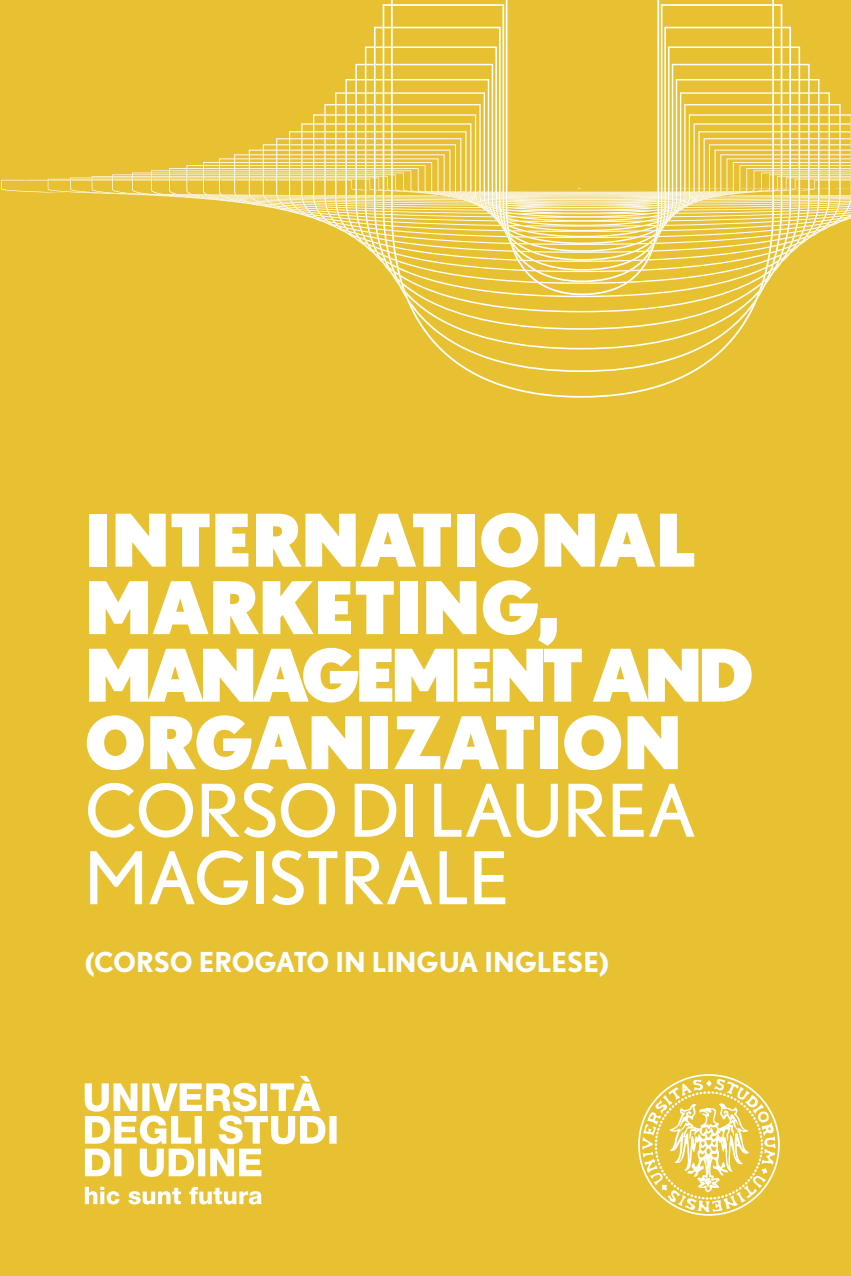
<style>
.page{position:relative;width:851px;height:1276px;background:#fff}
.page>*{position:absolute;margin:0;border:0;box-sizing:border-box;transform-origin:0 0}
.t1{font:72.5px/67.5px "Nobel Black 4";color:#fff}
.t2{font:72.5px/67.5px "Nobel";color:#fff}
.t3{font:700 27.5px "Nobel";color:#fff}
</style>
<div class="page">
<div style="left:0;top:0;width:850px;height:1276px;background:#e7c131"></div>
<svg style="left:85px;top:1186px;width:35px;height:18px"></svg>
<svg style="left:128px;top:1187px;width:53px;height:17px"></svg>
<svg style="left:189px;top:1186px;width:72px;height:18px"></svg>
<svg style="left:85px;top:1076px;width:251px;height:100px"></svg>
<svg style="left:638px;top:1074px;width:141px;height:141px"></svg>
<svg style="left:1px;top:154px;width:248px;height:50px"></svg>
<svg style="left:249px;top:150px;width:14px;height:57px"></svg>
<svg style="left:263px;top:144px;width:13px;height:65px"></svg>
<svg style="left:276px;top:138px;width:13px;height:74px"></svg>
<svg style="left:289px;top:131px;width:12px;height:84px"></svg>
<svg style="left:301px;top:123px;width:12px;height:96px"></svg>
<svg style="left:313px;top:114px;width:537px;height:109px"></svg>
<svg style="left:324px;top:104px;width:516px;height:124px"></svg>
<svg style="left:335px;top:92px;width:494px;height:141px"></svg>
<svg style="left:345px;top:79px;width:474px;height:160px"></svg>
<svg style="left:355px;top:64px;width:454px;height:182px"></svg>
<svg style="left:365px;top:46px;width:435px;height:208px"></svg>
<svg style="left:374px;top:27px;width:416px;height:236px"></svg>
<svg style="left:382px;top:4px;width:400px;height:270px"></svg>
<svg style="left:391px;top:0;width:382px;height:398px"></svg>
<p class="t1" style="left:85px;top:513px;width:670px">INTERNATIONAL<br>MARKETING,<br>MANAGEMENT AND<br>ORGANIZATION</p>
<p class="t2" style="left:85px;top:783px;width:613px">CORSO DI LAUREA<br>MAGISTRALE</p>
<p class="t3" style="left:85px;top:951px;width:526px">(CORSO EROGATO IN LINGUA INGLESE)</p>
</div>
